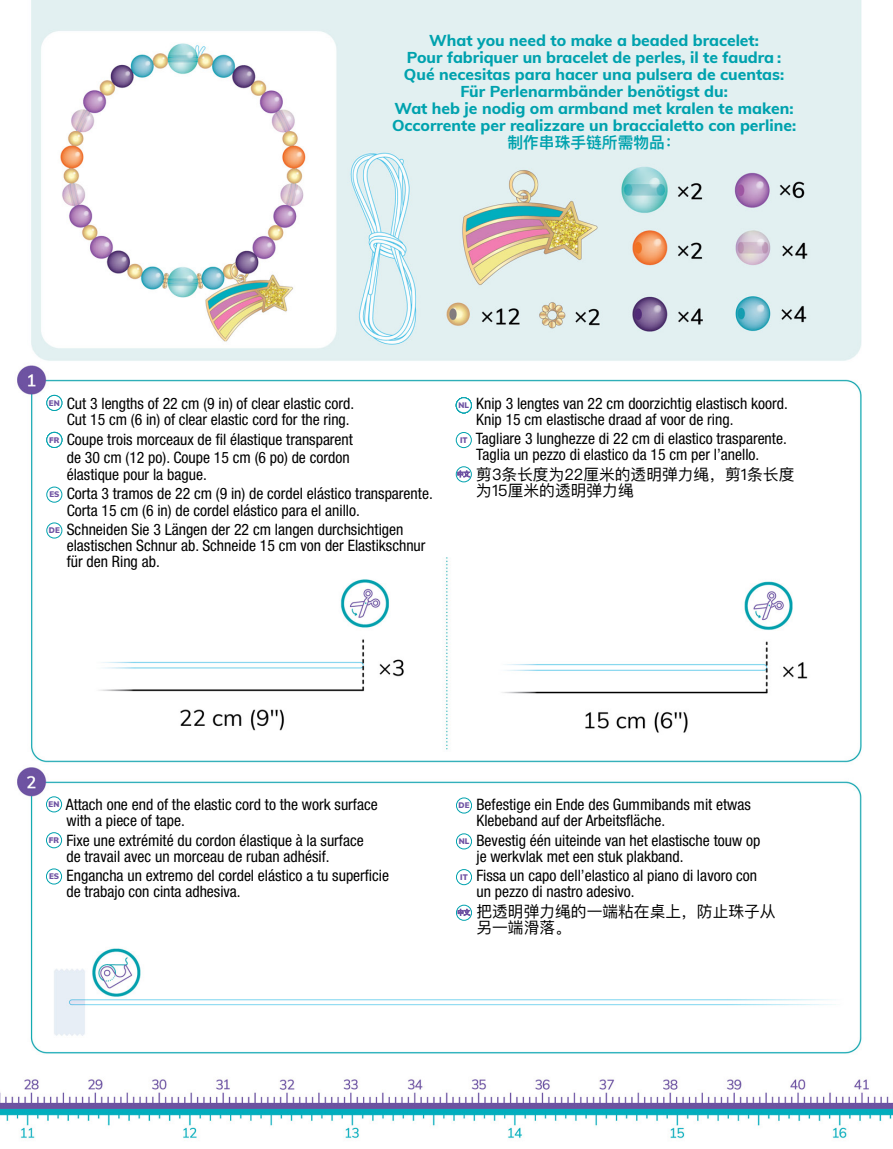
<style>
.page{position:relative;width:893px;height:1149px;background:#fff}
.page>*{position:absolute;margin:0;border:0;box-sizing:border-box;transform-origin:0 0}
.t1{font:condensed 15.75px/16.2px "Helvetica Neue LT Std";color:#000}
.t2{font:800 15.75px/17.1px "Muli";color:#00a2ae;text-align:center}
.t3{font:15.75px/16.2px "Ping Fang SC";color:#000}
.t4{font:600 15.75px "Ping Fang SC";color:#00a2ae}
.t5{font:900 7.88px "Muli";color:#6e52a2}
.t6{font:6.98px "Arial Unicode MS";color:#6e52a2}
</style>
<div class="page">
<img style="left:0;top:0;width:893px;height:1139px">
<div style="left:46px;top:796px;width:16px;height:15px;background:#fff;border-radius:50%"></div>
<div style="left:46px;top:796px;width:16px;height:16px;border:1px solid #00a2ae;border-radius:50%"></div>
<div style="left:46px;top:832px;width:16px;height:15px;background:#fff;border-radius:50%"></div>
<div style="left:46px;top:832px;width:16px;height:15px;border:1px solid #00a2ae;border-radius:50%"></div>
<div style="left:46px;top:868px;width:16px;height:15px;background:#fff;border-radius:50%"></div>
<div style="left:46px;top:868px;width:16px;height:16px;border:1px solid #00a2ae;border-radius:50%"></div>
<div style="left:456px;top:797px;width:16px;height:15px;background:#fff;border-radius:50%"></div>
<div style="left:456px;top:797px;width:16px;height:16px;border:1px solid #00a2ae;border-radius:50%"></div>
<div style="left:456px;top:833px;width:16px;height:15px;background:#fff;border-radius:50%"></div>
<div style="left:456px;top:833px;width:16px;height:16px;border:1px solid #00a2ae;border-radius:50%"></div>
<div style="left:456px;top:869px;width:16px;height:15px;background:#fff;border-radius:50%"></div>
<div style="left:456px;top:868px;width:16px;height:16px;border:1px solid #00a2ae;border-radius:50%"></div>
<div style="left:456px;top:904px;width:16px;height:16px;background:#fff;border-radius:50%"></div>
<div style="left:456px;top:904px;width:16px;height:16px;border:1px solid #00a2ae;border-radius:50%"></div>
<div style="left:47px;top:395px;width:15px;height:15px;background:#fff;border-radius:50%"></div>
<div style="left:46px;top:395px;width:16px;height:16px;border:1px solid #00a2ae;border-radius:50%"></div>
<div style="left:47px;top:432px;width:15px;height:15px;background:#fff;border-radius:50%"></div>
<div style="left:46px;top:432px;width:16px;height:15px;border:1px solid #00a2ae;border-radius:50%"></div>
<div style="left:47px;top:487px;width:15px;height:15px;background:#fff;border-radius:50%"></div>
<div style="left:46px;top:486px;width:16px;height:16px;border:1px solid #00a2ae;border-radius:50%"></div>
<div style="left:47px;top:523px;width:15px;height:15px;background:#fff;border-radius:50%"></div>
<div style="left:46px;top:522px;width:16px;height:16px;border:1px solid #00a2ae;border-radius:50%"></div>
<div style="left:456px;top:397px;width:15px;height:16px;background:#fff;border-radius:50%"></div>
<div style="left:456px;top:397px;width:16px;height:16px;border:1px solid #00a2ae;border-radius:50%"></div>
<div style="left:456px;top:432px;width:15px;height:15px;background:#fff;border-radius:50%"></div>
<div style="left:456px;top:432px;width:16px;height:16px;border:1px solid #00a2ae;border-radius:50%"></div>
<div style="left:456px;top:466px;width:15px;height:15px;background:#fff;border-radius:50%"></div>
<div style="left:456px;top:466px;width:16px;height:16px;border:1px solid #00a2ae;border-radius:50%"></div>
<p class="t2" style="left:392px;top:31px;width:406px">What you need to make a beaded bracelet:<br>Pour fabriquer un bracelet de perles, il te faudra :<br>Qué necesitas para hacer una pulsera de cuentas:<br>Für Perlenarmbänder benötigst du:<br>Wat heb je nodig om armband met kralen te maken:<br>Occorrente per realizzare un braccialetto con perline:</p>
<p class="t4" style="left:507px;top:132px;width:175px">制作串珠手链所需物品：</p>
<p class="t1" style="left:67px;top:394px;width:289px">Cut 3 lengths of 22 cm (9 in) of clear elastic cord.<br>Cut 15 cm (6 in) of clear elastic cord for the ring.</p>
<p class="t1" style="left:67px;top:431px;width:288px;line-height:17.3px">Coupe trois morceaux de fil élastique transparent de 30 cm (12 po). Coupe 15 cm (6 po) de cordon élastique pour la bague.</p>
<p class="t1" style="left:67px;top:485px;width:367px">Corta 3 tramos de 22 cm (9 in) de cordel elástico transparente.<br>Corta 15 cm (6 in) de cordel elástico para el anillo.</p>
<p class="t1" style="left:67px;top:521px;width:360px">Schneiden Sie 3 Längen der 22 cm langen durchsichtigen elastischen Schnur ab. Schneide 15 cm von der Elastikschnur für den Ring ab.</p>
<p class="t5" style="left:49px;top:397px;width:12px">EN</p>
<p class="t5" style="left:49px;top:434px;width:12px">FR</p>
<p class="t5" style="left:49px;top:488px;width:11px">ES</p>
<p class="t5" style="left:49px;top:524px;width:12px">DE</p>
<p class="t1" style="left:476px;top:394px;width:313px">Knip 3 lengtes van 22 cm doorzichtig elastisch koord.<br>Knip 15 cm elastische draad af voor de ring.</p>
<p class="t1" style="left:476px;top:430px;width:313px">Tagliare 3 lunghezze di 22 cm di elastico trasparente.<br>Taglia un pezzo di elastico da 15 cm per l’anello.</p>
<p class="t3" style="left:476px;top:465px;width:320px">剪3条长度为22厘米的透明弹力绳，剪1条长度为15厘米的透明弹力绳</p>
<p class="t5" style="left:458px;top:399px;width:12px">NL</p>
<p class="t5" style="left:460px;top:434px;width:9px">IT</p>
<p class="t6" style="left:457px;top:469px;width:15px">中文</p>
<p class="t1" style="left:66px;top:796px;width:313px">Attach one end of the elastic cord to the work surface with a piece of tape.</p>
<p class="t1" style="left:66px;top:831px;width:299px">Fixe une extrémité du cordon élastique à la surface de travail avec un morceau de ruban adhésif.</p>
<p class="t1" style="left:66px;top:867px;width:324px">Engancha un extremo del cordel elástico a tu superficie de trabajo con cinta adhesiva.</p>
<p class="t5" style="left:49px;top:798px;width:12px">EN</p>
<p class="t5" style="left:49px;top:834px;width:12px">FR</p>
<p class="t5" style="left:49px;top:870px;width:11px">ES</p>
<p class="t1" style="left:476px;top:796px;width:276px">Befestige ein Ende des Gummibands mit etwas<br>Klebeband auf der Arbeitsfläche.</p>
<p class="t1" style="left:476px;top:831px;width:285px">Bevestig één uiteinde van het elastische touw op je werkvlak met een stuk plakband.</p>
<p class="t1" style="left:476px;top:867px;width:282px">Fissa un capo dell’elastico al piano di lavoro con un pezzo di nastro adesivo.</p>
<p class="t3" style="left:476px;top:902px;width:301px">把透明弹力绳的一端粘在桌上，防止珠子从另一端滑落。</p>
<p class="t5" style="left:459px;top:799px;width:12px">DE</p>
<p class="t5" style="left:459px;top:835px;width:12px">NL</p>
<p class="t5" style="left:460px;top:871px;width:9px">IT</p>
<p class="t6" style="left:457px;top:907px;width:15px">中文</p>
</div>
